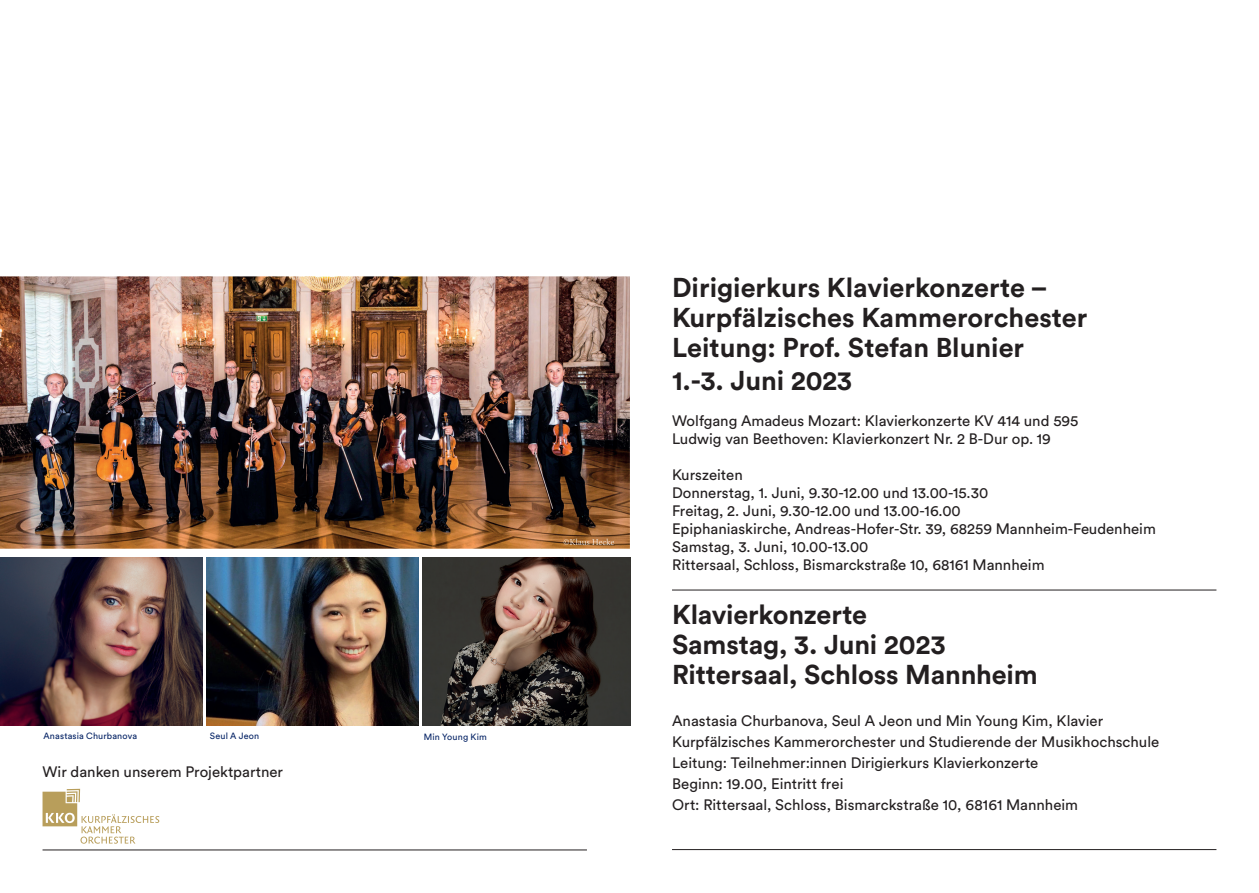
<style>
.page{position:relative;width:1259px;height:893px;background:#fff}
.page>*{position:absolute;margin:0;border:0;box-sizing:border-box;transform-origin:0 0}
.t1{font:700 27px/30px "Circular Pro";color:#231f20}
.t2{font:15px/18px "Circular Pro";color:#231f20}
.t3{font:9px "Circular Pro";letter-spacing:.02em;color:#052365}
</style>
<div class="page">
<hr style="left:43px;top:850px;width:544px;height:1px;background:#231f20">
<hr style="left:672px;top:590px;width:544px;height:1px;background:#231f20">
<hr style="left:672px;top:849px;width:544px;height:1px;background:#231f20">
<svg style="left:43px;top:789px;width:116px;height:55px"></svg>
<img style="left:0;top:276px;width:630px;height:273px">
<img style="left:0;top:557px;width:202px;height:168px">
<img style="left:207px;top:557px;width:211px;height:168px">
<img style="left:423px;top:557px;width:207px;height:168px">
<img style="left:563px;top:539px;width:51px;height:6px">
<p class="t3" style="left:210px;top:730px;width:51px">Seul A Jeon</p>
<p class="t3" style="left:424px;top:731px;width:65px">Min Young Kim</p>
<p class="t3" style="left:43px;top:730px;width:95px">Anastasia Churbanova</p>
<p class="t2" style="left:43px;top:763px;width:242px">Wir danken unserem Projektpartner</p>
<h1 class="t1" style="left:672px;top:272px;width:417px">Dirigierkurs Klavierkonzerte –<br>Kurpfälzisches Kammerorchester<br>Leitung: Prof. Stefan Blunier</h1>
<h1 class="t1" style="left:672px;top:364px;width:181px">1.-3. Juni 2023</h1>
<p class="t2" style="left:672px;top:411px;width:408px">Wolfgang Amadeus Mozart: Klavierkonzerte KV 414 und 595<br>Ludwig van Beethoven: Klavierkonzert Nr. 2 B-Dur op. 19</p>
<p class="t2" style="left:672px;top:465px;width:485px">Kurszeiten<br>Donnerstag, 1. Juni, 9.30-12.00 und 13.00-15.30<br>Freitag, 2. Juni, 9.30-12.00 und 13.00-16.00<br>Epiphaniaskirche, Andreas-Hofer-Str. 39, 68259 Mannheim-Feudenheim Samstag, 3. Juni, 10.00-13.00<br>Rittersaal, Schloss, Bismarckstraße 10, 68161 Mannheim</p>
<h1 class="t1" style="left:672px;top:599px;width:367px">Klavierkonzerte<br>Samstag, 3. Juni 2023<br>Rittersaal, Schloss Mannheim</h1>
<p class="t2" style="left:672px;top:710px;width:489px;line-height:21px">Anastasia Churbanova, Seul A Jeon und Min Young Kim, Klavier Kurpfälzisches Kammerorchester und Studierende der Musikhochschule Leitung: Teilnehmer:innen Dirigierkurs Klavierkonzerte<br>Beginn: 19.00, Eintritt frei<br>Ort: Rittersaal, Schloss, Bismarckstraße 10, 68161 Mannheim</p>
</div>
